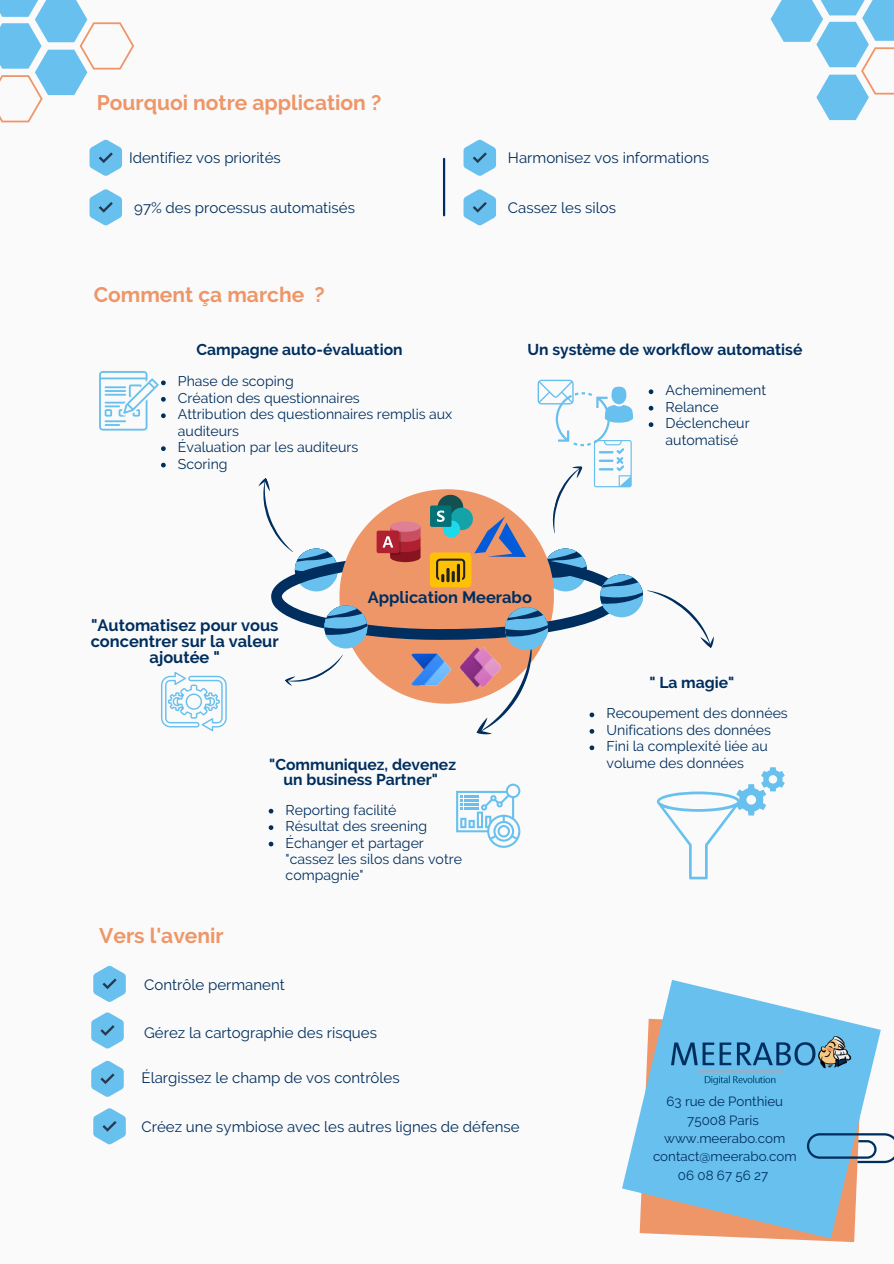
<style>
.page{position:relative;width:894px;height:1264px;background:#fff}
.page>*{position:absolute;margin:0;border:0;box-sizing:border-box;transform-origin:0 0}
.t1{font:700 21px "Raleway";color:#ee9668}
.t2{font:700 16.35px/16px "Raleway";color:#002e5e;text-align:center}
.t3{font:700 15.6px/15.3px "Raleway";color:#002e5e;text-align:center}
.t4{font:15px "Raleway";color:#002e5e}
.t5{font:14.1px/16.5px "Raleway";color:#002e5e}
.t6{font:13.35px "Raleway";color:#002e5e}
</style>
<div class="page">
<div style="left:0;top:0;width:893px;height:1263px;background:#fafafa"></div>
<svg style="left:456px;top:789px;width:64px;height:58px"></svg>
<svg style="left:161px;top:671px;width:66px;height:60px"></svg>
<svg style="left:656px;top:767px;width:128px;height:112px"></svg>
<svg style="left:271px;top:489px;width:329px;height:300px"></svg>
<div style="left:429px;top:552px;width:42px;height:35px;background:#ffc107;border-radius:4px"></div>
<div style="left:430px;top:505px;width:21px;height:22px;background:#027178;border-radius:2px"></div>
<svg style="left:436px;top:495px;width:90px;height:87px"></svg>
<img style="left:445px;top:638px;width:31px;height:55px">
<img style="left:399px;top:641px;width:58px;height:49px">
<div style="left:376px;top:530px;width:23px;height:23px;background:#af2031;border-radius:2px"></div>
<svg style="left:382px;top:521px;width:38px;height:41px"></svg>
<svg style="left:284px;top:605px;width:83px;height:87px"></svg>
<svg style="left:589px;top:712px;width:5px;height:5px"></svg>
<svg style="left:589px;top:729px;width:5px;height:4px"></svg>
<svg style="left:589px;top:745px;width:5px;height:5px"></svg>
<svg style="left:600px;top:574px;width:114px;height:74px"></svg>
<svg style="left:258px;top:478px;width:79px;height:111px"></svg>
<svg style="left:537px;top:380px;width:96px;height:156px"></svg>
<svg style="left:476px;top:607px;width:72px;height:133px"></svg>
<svg style="left:268px;top:808px;width:5px;height:5px"></svg>
<svg style="left:268px;top:825px;width:5px;height:5px"></svg>
<svg style="left:268px;top:841px;width:5px;height:5px"></svg>
<svg style="left:648px;top:389px;width:5px;height:5px"></svg>
<svg style="left:648px;top:406px;width:5px;height:4px"></svg>
<svg style="left:648px;top:422px;width:5px;height:5px"></svg>
<svg style="left:0;top:0;width:134px;height:122px"></svg>
<svg style="left:99px;top:371px;width:67px;height:59px"></svg>
<svg style="left:161px;top:446px;width:5px;height:5px"></svg>
<svg style="left:161px;top:463px;width:5px;height:4px"></svg>
<svg style="left:622px;top:980px;width:258px;height:258px;fill:#68c0ee"></svg>
<svg style="left:806px;top:1133px;width:87px;height:30px"></svg>
<img style="left:671px;top:1036px;width:180px;height:48px">
<svg style="left:89px;top:140px;width:33px;height:36px"></svg>
<svg style="left:89px;top:189px;width:33px;height:36px"></svg>
<hr style="left:443px;top:159px;width:2px;height:56px;background:#002e5e">
<svg style="left:463px;top:140px;width:33px;height:36px"></svg>
<svg style="left:463px;top:189px;width:33px;height:36px"></svg>
<svg style="left:93px;top:966px;width:33px;height:35px"></svg>
<svg style="left:91px;top:1012px;width:33px;height:36px"></svg>
<svg style="left:91px;top:1060px;width:33px;height:36px"></svg>
<svg style="left:93px;top:1108px;width:33px;height:36px"></svg>
<svg style="left:770px;top:0;width:123px;height:120px"></svg>
<p class="t1" style="left:97px;top:90px;width:286px">Pourquoi notre application ?</p>
<p class="t4" style="left:129px;top:149px;width:153px">Identifiez vos priorités</p>
<p class="t4" style="left:508px;top:149px;width:203px">Harmonisez vos informations</p>
<p class="t4" style="left:134px;top:199px;width:222px">97% des processus automatisés</p>
<p class="t4" style="left:508px;top:199px;width:110px">Cassez les silos</p>
<p class="t1" style="left:94px;top:282px;width:232px">Comment ça marche ?</p>
<p class="t3" style="left:196px;top:341px;width:207px">Campagne auto-évaluation</p>
<p class="t5" style="left:178px;top:373px;width:117px">Phase de scoping</p>
<p class="t5" style="left:178px;top:389px;width:183px">Création des questionnaires</p>
<p class="t5" style="left:178px;top:406px;width:276px">Attribution des questionnaires remplis aux auditeurs</p>
<p class="t5" style="left:178px;top:439px;width:182px">Évaluation par les auditeurs</p>
<p class="t5" style="left:178px;top:455px;width:51px">Scoring</p>
<p class="t3" style="left:527px;top:341px;width:276px">Un système de workflow automatisé</p>
<p class="t5" style="left:665px;top:382px;width:102px">Acheminement</p>
<p class="t5" style="left:665px;top:398px;width:55px">Relance</p>
<p class="t5" style="left:665px;top:415px;width:85px">Déclencheur automatisé</p>
<p class="t2" style="left:91px;top:617px;width:189px">"Automatisez pour vous concentrer sur la valeur ajoutée "</p>
<p class="t2" style="left:367px;top:589px;width:166px">Application Meerabo</p>
<p class="t3" style="left:269px;top:756px;width:188px">"Communiquez, devenez un business Partner"</p>
<p class="t1" style="left:99px;top:923px;width:126px">Vers l'avenir</p>
<p class="t5" style="left:285px;top:801px;width:112px">Reporting facilité</p>
<p class="t5" style="left:285px;top:818px;width:143px">Résultat des sreening</p>
<p class="t5" style="left:285px;top:834px;width:178px">Échanger et partager "cassez les silos dans votre compagnie"</p>
<p class="t4" style="left:144px;top:975px;width:142px">Contrôle permanent</p>
<p class="t4" style="left:144px;top:1023px;width:234px">Gérez la cartographie des risques</p>
<p class="t4" style="left:141px;top:1068px;width:259px">Élargissez le champ de vos contrôles</p>
<p class="t4" style="left:141px;top:1117px;width:379px">Créez une symbiose avec les autres lignes de défense</p>
<p class="t3" style="left:649px;top:674px;width:86px">" La magie"</p>
<p class="t5" style="left:606px;top:705px;width:183px">Recoupement des données</p>
<p class="t5" style="left:606px;top:721px;width:166px">Unifications des données</p>
<p class="t5" style="left:606px;top:738px;width:163px">Fini la complexité liée au volume des données</p>
<p class="t6" style="left:666px;top:1093px;width:118px">63 rue de Ponthieu</p>
<p class="t6" style="left:687px;top:1112px;width:73px">75008 Paris</p>
<p class="t6" style="left:664px;top:1130px;width:122px">www.meerabo.com</p>
<p class="t6" style="left:652px;top:1148px;width:145px">contact@meerabo.com</p>
<p class="t6" style="left:677px;top:1167px;width:92px">06 08 67 56 27</p>
</div>
